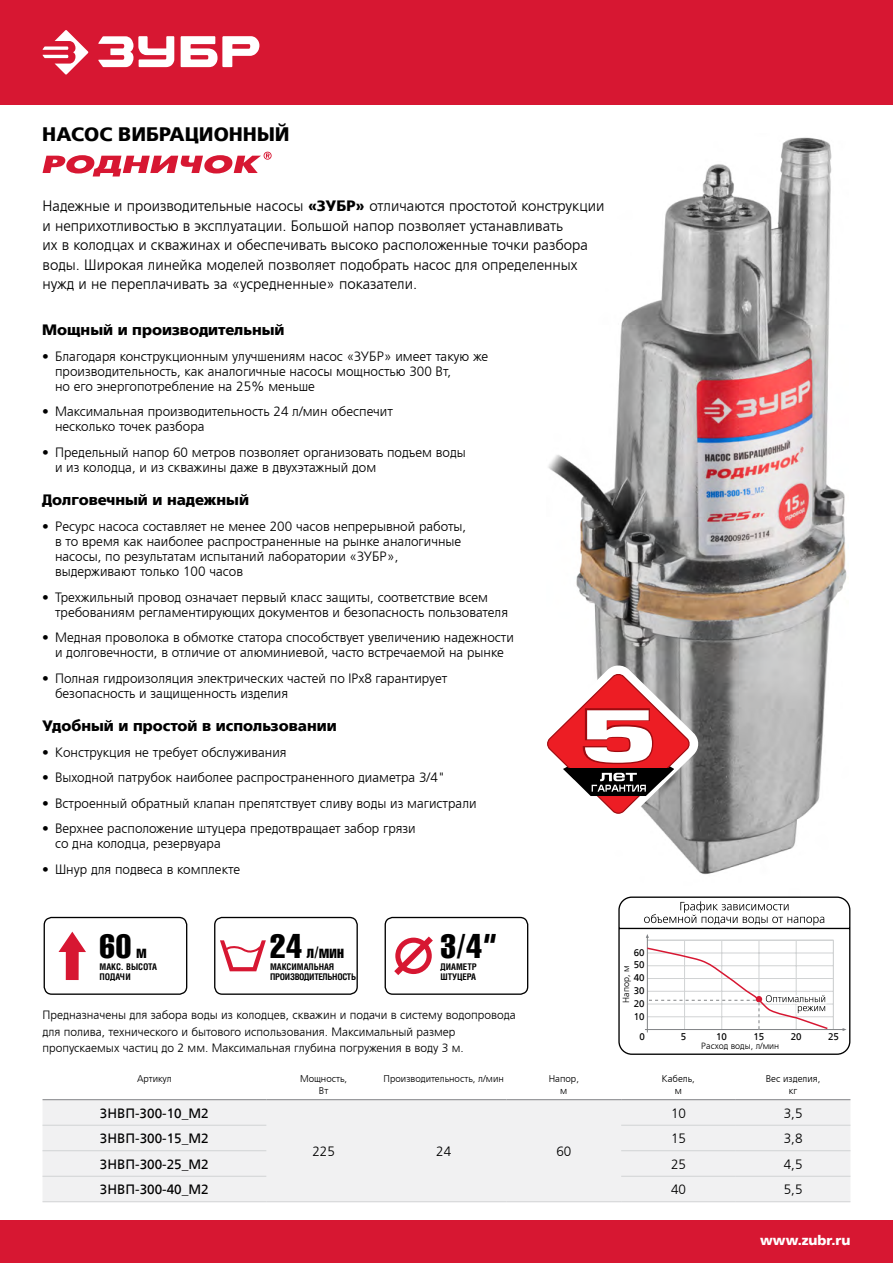
<style>
.page{position:relative;width:893px;height:1263px;background:#fff}
.page>*{position:absolute;margin:0;border:0;box-sizing:border-box;transform-origin:0 0}
.t1{font:33.45px "AG Letterica Compressed";color:#000}
.t2{font:19.5px "AG Foreigner Stayer Bold";color:#000}
.t3{font:16.05px "AG Letterica Compressed";color:#000}
.t4{font:300 15px/19.5px "AG Foreigner";color:#000}
.t5{font:15px "AG Foreigner Stayer Bold";color:#000}
.t6{font:300 13.5px/15px "AG Foreigner";color:#000}
.t7{font:13.5px "AG Foreigner";color:#000}
.t8{font:13.5px "AG Foreigner Stayer Bold";color:#fff}
.t9{font:300 12px/16.5px "AG Foreigner";color:#000}
.t10{font:300 9.75px/11.2px "AG Foreigner";color:#000;text-align:center}
.t11{font:9.75px/12.9px "AG Foreigner";color:#000;text-align:justify}
.t12{font:300 9px "AG Foreigner";color:#000}
.t13{font:700 8.85px/10.5px "AG Letterica Condensed";color:#000}
.t14{font:700 8.85px/10.5px "AG Letterica Condensed";letter-spacing:-.03em;color:#000}
.s1{font-family:"AG Foreigner Stayer Bold";font-weight:400}
.s2{font-size:16.05px}
.s3{font-size:33.45px}
.s4{font-style:italic}
</style>
<div class="page">
<div style="left:0;top:0;width:893px;height:105px;background:#d71732"></div>
<div style="left:0;top:1220px;width:893px;height:43px;background:#d71732"></div>
<svg style="left:42px;top:30px;width:46px;height:45px"></svg>
<svg style="left:98px;top:36px;width:161px;height:31px"></svg>
<img style="left:548px;top:137px;width:299px;height:738px">
<div style="left:43px;top:1100px;width:807px;height:101px;background:#f1f1f2"></div>
<hr style="left:43px;top:1099px;width:223px;height:1px;background:#808285">
<hr style="left:266px;top:1099px;width:115px;height:1px;background:#808285">
<hr style="left:381px;top:1099px;width:126px;height:1px;background:#808285">
<hr style="left:507px;top:1099px;width:114px;height:1px;background:#808285">
<hr style="left:621px;top:1099px;width:115px;height:1px;background:#808285">
<hr style="left:736px;top:1099px;width:114px;height:1px;background:#808285">
<hr style="left:43px;top:1125px;width:223px;height:1px;background:#d1d3d4">
<hr style="left:621px;top:1125px;width:115px;height:1px;background:#d1d3d4">
<hr style="left:736px;top:1125px;width:114px;height:1px;background:#d1d3d4">
<hr style="left:43px;top:1150px;width:223px;height:1px;background:#d1d3d4">
<hr style="left:621px;top:1150px;width:115px;height:1px;background:#d1d3d4">
<hr style="left:736px;top:1150px;width:114px;height:1px;background:#d1d3d4">
<hr style="left:43px;top:1176px;width:223px;height:1px;background:#d1d3d4">
<hr style="left:43px;top:1201px;width:223px;height:1px;background:#d1d3d4">
<hr style="left:266px;top:1201px;width:115px;height:1px;background:#d1d3d4">
<hr style="left:381px;top:1201px;width:126px;height:1px;background:#d1d3d4">
<hr style="left:507px;top:1201px;width:114px;height:1px;background:#d1d3d4">
<hr style="left:621px;top:1176px;width:115px;height:1px;background:#d1d3d4">
<hr style="left:621px;top:1201px;width:115px;height:1px;background:#d1d3d4">
<hr style="left:736px;top:1176px;width:114px;height:1px;background:#d1d3d4">
<hr style="left:736px;top:1201px;width:114px;height:1px;background:#d1d3d4">
<div style="left:214px;top:917px;width:144px;height:78px;border:1px solid #000;border-radius:8px"></div>
<svg style="left:220px;top:940px;width:46px;height:31px"></svg>
<div style="left:44px;top:917px;width:143px;height:78px;border:1px solid #000;border-radius:8px"></div>
<svg style="left:59px;top:932px;width:27px;height:48px"></svg>
<div style="left:385px;top:917px;width:143px;height:78px;border:1px solid #000;border-radius:8px"></div>
<svg style="left:394px;top:936px;width:39px;height:39px"></svg>
<svg style="left:43px;top:152px;width:229px;height:24px"></svg>
<svg style="left:618px;top:896px;width:233px;height:159px"></svg>
<svg style="left:547px;top:664px;width:153px;height:160px"></svg>
<h2 class="t2" style="left:42px;top:124px;width:249px">Насос вибрационныЙ</h2>
<p class="t4" style="left:43px;top:196px;width:563px">Надежные и производительные насосы <span class="s1">«ЗУБР»</span> отличаются простотой конструкции и неприхотливостью в эксплуатации. Большой напор позволяет устанавливать<br>их в колодцах и скважинах и обеспечивать высоко расположенные точки разбора воды. Широкая линейка моделей позволяет подобрать насос для определенных нужд и не переплачивать за «усредненные» показатели.</p>
<p class="t5" style="left:42px;top:322px;width:244px">Мощный и производительный</p>
<p class="t6" style="left:55px;top:349px;width:435px;text-indent:-13px">• Благодаря конструкционным улучшениям насос «ЗУБР» имеет такую же производительность, как аналогичные насосы мощностью 300 Вт,<br>но его энергопотребление на 25% меньше</p>
<p class="t6" style="left:55px;top:404px;width:339px;text-indent:-13px">• Максимальная производительность 24 л/мин обеспечит несколько точек разбора</p>
<p class="t6" style="left:55px;top:445px;width:412px;text-indent:-13px">• Предельный напор 60 метров позволяет организовать подъем воды и из колодца, и из скважины даже в двухэтажный дом</p>
<p class="t5" style="left:42px;top:492px;width:208px">Долговечный и надежный</p>
<p class="t6" style="left:55px;top:519px;width:413px;text-indent:-13px">• Ресурс насоса составляет не менее 200 часов непрерывной работы, в то время как наиболее распространенные на рынке аналогичные насосы, по результатам испытаний лаборатории «ЗУБР», выдерживают только 100 часов</p>
<p class="t6" style="left:55px;top:590px;width:455px;text-indent:-13px">• Трехжильный провод означает первый класс защиты, соответствие всем требованиям регламентирующих документов и безопасность пользователя</p>
<p class="t6" style="left:42px;top:630px;width:473px;text-align:center">• Медная проволока в обмотке статора способствует увеличению надежности и долговечности, в отличие от алюминиевой, часто встречаемой на рынке</p>
<p class="t6" style="left:55px;top:671px;width:394px;text-indent:-13px">• Полная гидроизоляция электрических частей по IPx8 гарантирует безопасность и защищенность изделия</p>
<p class="t5" style="left:42px;top:717px;width:296px">Удобный и простой в использовании</p>
<p class="t6" style="left:42px;top:745px;width:246px">• Конструкция не требует обслуживания</p>
<p class="t6" style="left:42px;top:770px;width:405px">• Выходной патрубок наиболее распространенного диаметра 3/4"</p>
<p class="t6" style="left:42px;top:796px;width:436px">• Встроенный обратный клапан препятствует сливу воды из магистрали</p>
<p class="t6" style="left:55px;top:821px;width:362px;text-indent:-13px">• Верхнее расположение штуцера предотвращает забор грязи со дна колодца, резервуара</p>
<p class="t6" style="left:42px;top:862px;width:199px">• Шнур для подвеса в комплекте</p>
<h1 class="t1" style="left:100px;top:928px;width:48px">60 <span class="s2">м</span></h1>
<p class="t13" style="left:100px;top:961px;width:59px">МАКС. ВЫСОТА<br>ПОДАЧИ</p>
<p class="t3" style="left:270px;top:944px;width:75px"><span class="s3">24</span> л/мин</p>
<p class="t14" style="left:270px;top:961px;width:87px">МАКСИМАЛЬНАЯ<br>ПРОИЗВОДИТЕЛЬНОСТЬ</p>
<h1 class="t1" style="left:441px;top:928px;width:55px">3/4<span class="s4">"</span></h1>
<p class="t13" style="left:441px;top:961px;width:38px">ДИАМЕТР<br>ШТУЦЕРА</p>
<p class="t11" style="left:634px;top:946px;width:12px">60<br>50<br>40<br>30<br>20<br>10</p>
<p class="t12" style="left:621px;top:1003px;width:39px;rotate:-90deg">Напор, м</p>
<p class="t9" style="left:43px;top:1007px;width:475px">Предназначены для забора воды из колодцев, скважин и подачи в систему водопровода для полива, технического и бытового использования. Максимальный размер пропускаемых частиц до 2 мм. Максимальная глубина погружения в воду 3 м.</p>
<p class="t10" style="left:137px;top:1074px;width:36px">Артикул</p>
<p class="t10" style="left:300px;top:1074px;width:49px">Мощность,<br>Вт</p>
<p class="t10" style="left:384px;top:1074px;width:122px">Производительность, л/мин</p>
<p class="t10" style="left:549px;top:1074px;width:32px">Напор, м</p>
<p class="t10" style="left:662px;top:1074px;width:35px">Кабель, м</p>
<p class="t10" style="left:766px;top:1074px;width:56px">Вес изделия, кг</p>
<p class="t7" style="left:100px;top:1105px;width:110px">ЗНВП-300-10_М2</p>
<p class="t6" style="left:312px;top:1144px;width:24px">225</p>
<p class="t6" style="left:436px;top:1144px;width:17px">24</p>
<p class="t6" style="left:556px;top:1144px;width:17px">60</p>
<p class="t11" style="left:639px;top:1030px;width:7px">0</p>
<p class="t11" style="left:681px;top:1030px;width:7px">5</p>
<p class="t11" style="left:716px;top:1030px;width:12px">10</p>
<p class="t11" style="left:753px;top:1030px;width:12px">15</p>
<p class="t11" style="left:791px;top:1030px;width:12px">20</p>
<p class="t12" style="left:701px;top:1042px;width:80px">Расход воды, л/мин</p>
<p class="t6" style="left:671px;top:1106px;width:17px">10</p>
<p class="t6" style="left:784px;top:1106px;width:20px">3,5</p>
<p class="t7" style="left:100px;top:1131px;width:110px">ЗНВП-300-15_М2</p>
<p class="t6" style="left:671px;top:1131px;width:17px">15</p>
<p class="t6" style="left:784px;top:1131px;width:20px">3,8</p>
<p class="t7" style="left:100px;top:1156px;width:110px">ЗНВП-300-25_М2</p>
<p class="t6" style="left:671px;top:1157px;width:17px">25</p>
<p class="t6" style="left:784px;top:1157px;width:20px">4,5</p>
<p class="t7" style="left:100px;top:1182px;width:110px">ЗНВП-300-40_М2</p>
<p class="t6" style="left:671px;top:1182px;width:17px">40</p>
<p class="t6" style="left:784px;top:1182px;width:20px">5,5</p>
<p class="t11" style="left:828px;top:1030px;width:12px">25</p>
<p class="t8" style="left:760px;top:1232px;width:92px">www.zubr.ru</p>
</div>
